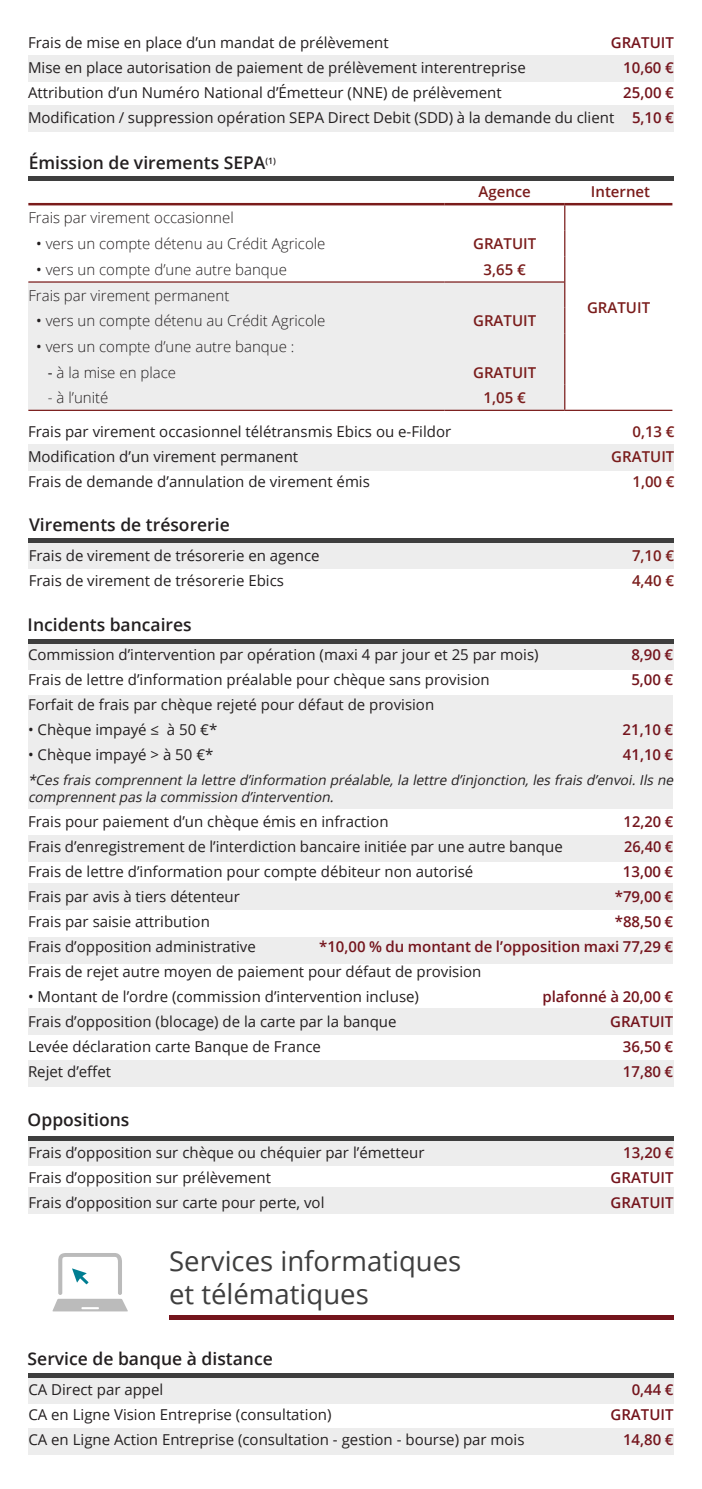
<style>
.page{position:relative;width:702px;height:1489px;background:#fff}
.page>*{position:absolute;margin:0;border:0;box-sizing:border-box;transform-origin:0 0}
.t1{font:27.5px "Open Sans";color:#3e3e3e}
.t2{font:600 17.5px "Open Sans";color:#231f20}
.t3{font:15px "Open Sans";color:#231f20}
.t4{font:300 15px "Open Sans";color:#231f20}
.t5{font:600 15px "Open Sans";color:#74141c}
.t6{font:600 15px "Open Sans";color:#7a1c1b}
.t7{font:italic 13.75px/17.5px "Open Sans";color:#231f20}
.s1{font-weight:600;color:#74141c}
.s2{font-weight:400}
</style>
<div class="page">
<div style="left:28px;top:1059px;width:645px;height:27px;background:#ededed"></div>
<div style="left:28px;top:105px;width:645px;height:26px;background:#ededed"></div>
<div style="left:28px;top:56px;width:645px;height:26px;background:#ededed"></div>
<div style="left:28px;top:1427px;width:645px;height:26px;background:#ededed"></div>
<div style="left:28px;top:1377px;width:645px;height:26px;background:#ededed"></div>
<div style="left:28px;top:1187px;width:645px;height:26px;background:#ededed"></div>
<div style="left:28px;top:1139px;width:645px;height:26px;background:#ededed"></div>
<div style="left:28px;top:1008px;width:645px;height:27px;background:#ededed"></div>
<div style="left:28px;top:937px;width:645px;height:26px;background:#ededed"></div>
<div style="left:28px;top:883px;width:645px;height:26px;background:#ededed"></div>
<div style="left:28px;top:835px;width:645px;height:26px;background:#ededed"></div>
<div style="left:28px;top:694px;width:645px;height:114px;background:#ededed"></div>
<div style="left:28px;top:643px;width:645px;height:26px;background:#ededed"></div>
<hr style="left:169px;top:1315px;width:504px;height:4px;background:#74141c">
<hr style="left:28px;top:639px;width:645px;height:4px;background:#3e3e3e">
<hr style="left:28px;top:1136px;width:645px;height:4px;background:#3e3e3e">
<hr style="left:28px;top:1373px;width:645px;height:4px;background:#3e3e3e">
<svg style="left:52px;top:1253px;width:76px;height:58px"></svg>
<div style="left:28px;top:282px;width:536px;height:128px;background:#ededed"></div>
<div style="left:29px;top:445px;width:644px;height:26px;background:#ededed"></div>
<hr style="left:28px;top:177px;width:645px;height:4px;background:#3e3e3e">
<hr style="left:28px;top:281px;width:416px;height:1px;background:#7a1c1b">
<hr style="left:444px;top:281px;width:120px;height:1px;background:#7a1c1b">
<hr style="left:28px;top:409px;width:416px;height:2px;background:#7a1c1b">
<hr style="left:444px;top:409px;width:120px;height:2px;background:#7a1c1b">
<hr style="left:564px;top:409px;width:108px;height:2px;background:#7a1c1b">
<svg style="left:564px;top:205px;width:1px;height:204px"></svg>
<hr style="left:28px;top:203px;width:416px;height:2px;background:#7a1c1b">
<hr style="left:444px;top:203px;width:120px;height:2px;background:#7a1c1b">
<hr style="left:564px;top:203px;width:108px;height:2px;background:#7a1c1b">
<div style="left:28px;top:543px;width:645px;height:26px;background:#ededed"></div>
<div style="left:28px;top:538px;width:645px;height:5px;background:#3e3e3e"></div>
<p class="t3" style="left:28px;top:32px;width:362px">Frais de mise en place d’un mandat de prélèvement</p>
<p class="t5" style="left:610px;top:32px;width:65px">GRATUIT</p>
<p class="t3" style="left:28px;top:57px;width:499px">Mise en place autorisation de paiement de prélèvement interentreprise</p>
<p class="t5" style="left:623px;top:57px;width:52px">10,60 €</p>
<p class="t3" style="left:28px;top:82px;width:475px">Attribution d’un Numéro National d’Émetteur (NNE) de prélèvement</p>
<p class="t5" style="left:623px;top:82px;width:52px">25,00 €</p>
<p class="t3" style="left:28px;top:107px;width:647px">Modification / suppression opération SEPA Direct Debit (SDD) à la demande du client <span class="s1">5,10 €</span></p>
<p class="t2" style="left:29px;top:151px;width:249px">Émission de virements SEPA<sup>(1)</sup></p>
<p class="t4" style="left:28px;top:207px;width:207px">Frais par virement occasionnel</p>
<p class="t6" style="left:478px;top:181px;width:54px">Agence</p>
<p class="t6" style="left:591px;top:181px;width:61px">Internet</p>
<p class="t4" style="left:36px;top:233px;width:291px"><span class="s2">•</span> vers un compte détenu au Crédit Agricole</p>
<p class="t6" style="left:473px;top:233px;width:65px">GRATUIT</p>
<p class="t4" style="left:36px;top:259px;width:252px"><span class="s2">•</span> vers un compte d’une autre banque</p>
<p class="t6" style="left:483px;top:259px;width:44px">3,65 €</p>
<p class="t4" style="left:28px;top:285px;width:202px">Frais par virement permanent</p>
<p class="t4" style="left:36px;top:310px;width:291px"><span class="s2">•</span> vers un compte détenu au Crédit Agricole</p>
<p class="t6" style="left:473px;top:310px;width:65px">GRATUIT</p>
<p class="t4" style="left:36px;top:336px;width:260px"><span class="s2">•</span> vers un compte d’une autre banque :</p>
<p class="t4" style="left:48px;top:362px;width:130px"><span class="s2">-</span> à la mise en place</p>
<p class="t6" style="left:473px;top:362px;width:65px">GRATUIT</p>
<p class="t4" style="left:48px;top:387px;width:62px">- à l’unité</p>
<p class="t6" style="left:483px;top:387px;width:44px">1,05 €</p>
<p class="t6" style="left:587px;top:297px;width:65px">GRATUIT</p>
<p class="t3" style="left:28px;top:421px;width:424px">Frais par virement occasionnel télétransmis Ebics ou e-Fildor</p>
<p class="t6" style="left:632px;top:421px;width:43px">0,13 €</p>
<p class="t3" style="left:28px;top:446px;width:272px">Modification d’un virement permanent</p>
<p class="t6" style="left:611px;top:446px;width:65px">GRATUIT</p>
<p class="t3" style="left:28px;top:471px;width:343px">Frais de demande d’annulation de virement émis</p>
<p class="t6" style="left:632px;top:471px;width:43px">1,00 €</p>
<p class="t2" style="left:29px;top:512px;width:202px">Virements de trésorerie</p>
<p class="t3" style="left:29px;top:545px;width:292px">Frais de virement de trésorerie en agence</p>
<p class="t6" style="left:632px;top:545px;width:44px">7,10 €</p>
<p class="t3" style="left:29px;top:570px;width:257px">Frais de virement de trésorerie Ebics</p>
<p class="t6" style="left:632px;top:570px;width:44px">4,40 €</p>
<p class="t2" style="left:28px;top:612px;width:166px">Incidents bancaires</p>
<p class="t3" style="left:28px;top:644px;width:512px">Commission d’intervention par opération (maxi 4 par jour et 25 par mois)</p>
<p class="t5" style="left:631px;top:644px;width:43px">8,90 €</p>
<p class="t3" style="left:28px;top:669px;width:463px">Frais de lettre d’information préalable pour chèque sans provision</p>
<p class="t5" style="left:631px;top:669px;width:43px">5,00 €</p>
<p class="t3" style="left:28px;top:694px;width:407px">Forfait de frais par chèque rejeté pour défaut de provision</p>
<p class="t3" style="left:28px;top:719px;width:191px">• Chèque impayé ≤ à 50 €*</p>
<p class="t5" style="left:622px;top:719px;width:52px">21,10 €</p>
<p class="t3" style="left:28px;top:744px;width:187px">• Chèque impayé &gt; à 50 €*</p>
<p class="t5" style="left:623px;top:744px;width:52px">41,10 €</p>
<p class="t7" style="left:28px;top:770px;width:650px">*Ces frais comprennentla lettre d’information préalable,la lettre d’injonction,les frais d’envoi.Ils ne comprennentpas la commission d’intervention.</p>
<p class="t3" style="left:28px;top:811px;width:362px">Frais pour paiement d’un chèque émis en infraction</p>
<p class="t5" style="left:623px;top:811px;width:51px">12,20 €</p>
<p class="t3" style="left:28px;top:836px;width:536px">Frais d’enregistrement de l’interdiction bancaire initiée par une autre banque</p>
<p class="t5" style="left:624px;top:836px;width:51px">26,40 €</p>
<p class="t3" style="left:28px;top:861px;width:447px">Frais de lettre d’information pour compte débiteur non autorisé</p>
<p class="t5" style="left:623px;top:861px;width:52px">13,00 €</p>
<p class="t3" style="left:28px;top:886px;width:213px">Frais par avis à tiers détenteur</p>
<p class="t5" style="left:614px;top:886px;width:60px">*79,00 €</p>
<p class="t3" style="left:28px;top:911px;width:183px">Frais par saisie attribution</p>
<p class="t5" style="left:614px;top:911px;width:60px">*88,50 €</p>
<p class="t3" style="left:28px;top:936px;width:229px">Frais d’opposition administrative</p>
<p class="t5" style="left:319px;top:936px;width:355px">*10,00 % du montant de l’opposition maxi 77,29 €</p>
<p class="t3" style="left:28px;top:961px;width:455px">Frais de rejet autre moyen de paiement pour défaut de provision</p>
<p class="t3" style="left:28px;top:986px;width:392px">• Montant de l’ordre (commission d’intervention incluse)</p>
<p class="t5" style="left:542px;top:986px;width:132px">plafonné à 20,00 €</p>
<p class="t3" style="left:28px;top:1011px;width:370px">Frais d’opposition (blocage) de la carte par la banque</p>
<p class="t5" style="left:610px;top:1011px;width:65px">GRATUIT</p>
<p class="t3" style="left:28px;top:1036px;width:294px">Levée déclaration carte Banque de France</p>
<p class="t5" style="left:623px;top:1036px;width:52px">36,50 €</p>
<p class="t3" style="left:28px;top:1061px;width:85px">Rejet d’effet</p>
<p class="t5" style="left:623px;top:1061px;width:52px">17,80 €</p>
<p class="t2" style="left:28px;top:1107px;width:103px">Oppositions</p>
<p class="t3" style="left:28px;top:1141px;width:397px">Frais d’opposition sur chèque ou chéquier par l’émetteur</p>
<p class="t5" style="left:623px;top:1141px;width:52px">13,20 €</p>
<p class="t3" style="left:28px;top:1166px;width:244px">Frais d’opposition sur prélèvement</p>
<p class="t5" style="left:610px;top:1166px;width:65px">GRATUIT</p>
<p class="t3" style="left:28px;top:1191px;width:297px">Frais d’opposition sur carte pour perte, vol</p>
<p class="t5" style="left:610px;top:1191px;width:65px">GRATUIT</p>
<p class="t1" style="left:169px;top:1242px;width:294px">Services informatiques</p>
<p class="t1" style="left:169px;top:1275px;width:201px">et télématiques</p>
<p class="t2" style="left:28px;top:1346px;width:247px">Service de banque à distance</p>
<p class="t3" style="left:28px;top:1379px;width:136px">CA Direct par appel</p>
<p class="t5" style="left:631px;top:1379px;width:43px">0,44 €</p>
<p class="t3" style="left:28px;top:1404px;width:304px">CA en Ligne Vision Entreprise (consultation)</p>
<p class="t5" style="left:610px;top:1404px;width:65px">GRATUIT</p>
<p class="t3" style="left:28px;top:1429px;width:497px">CA en Ligne Action Entreprise (consultation - gestion - bourse) par mois</p>
<p class="t5" style="left:623px;top:1429px;width:52px">14,80 €</p>
</div>
